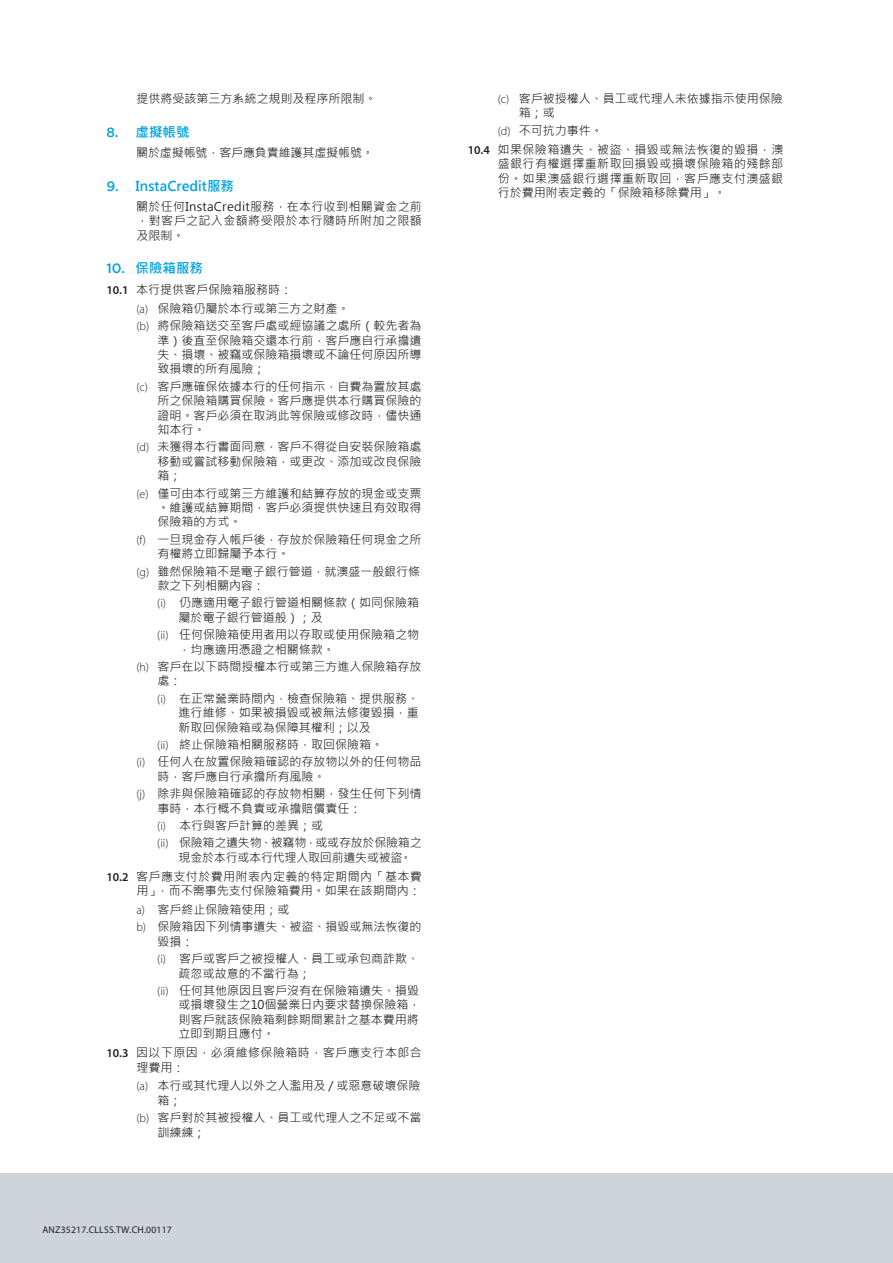
<style>
.page{position:relative;width:893px;height:1263px;background:#fff}
.page>*{position:absolute;margin:0;border:0;box-sizing:border-box;transform-origin:0 0}
.t1{font:700 13.5px "Microsoft Jheng Hei";color:#00a2e1}
.t2{font:12px/14.4px "Microsoft Jheng Hei";color:#231f20}
.t3{font:12px/18.9px "Microsoft Jheng Hei";letter-spacing:.035em;color:#231f20}
.t4{font:9.75px "Myriad Pro";letter-spacing:.015em;color:#231f20}
.s1{font-family:"Gotham";font-weight:500}
.s2{font-family:"Myriad Pro";font-weight:600}
.s3{font-family:"Myriad Pro";font-weight:300}
</style>
<div class="page">
<div style="left:0;top:1174px;width:893px;height:89px;background:#ced4d8"></div>
<p class="t2" style="left:136px;top:91px;width:241px">提供將受該第三方系統之規則及程序所限制。</p>
<p class="t1" style="left:106px;top:123px;width:85px"><span class="s1">8.</span> 虛擬帳號</p>
<p class="t2" style="left:136px;top:145px;width:239px">關於虛擬帳號，客戶應負責維護其虛擬帳號。</p>
<p class="t1" style="left:106px;top:177px;width:129px"><span class="s1">9.</span> InstaCredit服務</p>
<p class="t2" style="left:136px;top:199px;width:287px;text-align:justify">關於任何InstaCredit服務，在本行收到相關資金之前，對客戶之記入金額將受限於本行隨時所附加之限額及限制。</p>
<p class="t1" style="left:106px;top:260px;width:98px"><span class="s1">10.</span> 保險箱服務</p>
<p class="t2" style="left:136px;top:280px;width:215px;line-height:18.9px;text-indent:-30px"><span class="s2">10.1</span> 本行提供客戶保險箱服務時：<br><span class="s3">(a)</span> 保險箱仍屬於本行或第三方之財產。</p>
<p class="t2" style="left:157px;top:319px;width:266px;text-align:justify;text-indent:-21px"><span class="s3">(b)</span> 將保險箱送交至客戶處或經協議之處所（較先者為準）後直至保險箱交還本行前，客戶應自行承擔遺失、損壞、被竊或保險箱損壞或不論任何原因所導致損壞的所有風險；</p>
<p class="t2" style="left:157px;top:379px;width:266px;text-align:justify;text-indent:-21px"><span class="s3">(c)</span> 客戶應確保依據本行的任何指示，自費為置放其處所之保險箱購買保險。客戶應提供本行購買保險的證明。客戶必須在取消此等保險或修改時，儘快通知本行。</p>
<p class="t2" style="left:157px;top:440px;width:266px;text-align:justify;text-indent:-21px"><span class="s3">(d)</span> 未獲得本行書面同意，客戶不得從自安裝保險箱處移動或嘗試移動保險箱，或更改、添加或改良保險箱；</p>
<p class="t2" style="left:157px;top:486px;width:266px;text-align:justify;text-indent:-21px"><span class="s3">(e)</span> 僅可由本行或第三方維護和結算存放的現金或支票。維護或結算期間，客戶必須提供快速且有效取得保險箱的方式。</p>
<p class="t2" style="left:157px;top:532px;width:266px;text-indent:-21px"><span class="s3">(f)</span> 一旦現金存入帳戶後，存放於保險箱任何現金之所有權將立即歸屬予本行。</p>
<p class="t2" style="left:157px;top:564px;width:264px;text-indent:-21px"><span class="s3">(g)</span> 雖然保險箱不是電子銀行管道，就澳盛一般銀行條款之下列相關內容：</p>
<p class="t2" style="left:179px;top:596px;width:242px;text-indent:-21px"><span class="s3">(i)</span> 仍應適用電子銀行管道相關條款（如同保險箱屬於電子銀行管道般）；及</p>
<p class="t2" style="left:179px;top:628px;width:242px;text-indent:-21px"><span class="s3">(ii)</span> 任何保險箱使用者用以存取或使用保險箱之物，均應適用憑證之相關條款。</p>
<p class="t2" style="left:157px;top:659px;width:266px;text-indent:-21px"><span class="s3">(h)</span> 客戶在以下時間授權本行或第三方進入保險箱存放處：</p>
<p class="t2" style="left:179px;top:691px;width:242px;text-align:justify;text-indent:-21px"><span class="s3">(i)</span> 在正常營業時間內，檢查保險箱、提供服務、進行維修、如果被損毀或被無法修復毀損，重新取回保險箱或為保障其權利；以及</p>
<p class="t2" style="left:136px;top:736px;width:287px;line-height:17.4px;text-indent:21px"><span class="s3">(ii)</span> 終止保險箱相關服務時，取回保險箱。<br><span class="s3">(i)</span> 任何人在放置保險箱確認的存放物以外的任何物品</p>
<p class="t2" style="left:136px;top:768px;width:287px;line-height:17.4px;text-indent:21px">時，客戶應自行承擔所有風險。<br><span class="s3">(j)</span> 除非與保險箱確認的存放物相關，發生任何下列情</p>
<p class="t2" style="left:157px;top:799px;width:266px;line-height:17.4px">事時，本行概不負責或承擔賠償責任：<br><span class="s3">(i)</span> 本行與客戶計算的差異；或<br><span class="s3">(ii)</span> 保險箱之遺失物、被竊物，或或存放於保險箱之</p>
<p class="t3" style="left:106px;top:848px;width:317px;text-indent:72px">現金於本行或本行代理人取回前遺失或被盜。<br><span class="s2">10.2</span> 客戶應支付於費用附表內定義的特定期間內「基本費</p>
<p class="t2" style="left:136px;top:881px;width:286px;line-height:18.9px">用」，而不需事先支付保險箱費用。如果在該期間內：<span class="s3">a)</span> 客戶終止保險箱使用；或</p>
<p class="t2" style="left:157px;top:920px;width:266px;text-indent:-21px"><span class="s3">b)</span> 保險箱因下列情事遺失、被盜、損毀或無法恢復的毀損：</p>
<p class="t2" style="left:179px;top:952px;width:242px;text-indent:-21px"><span class="s3">(i)</span> 客戶或客戶之被授權人、員工或承包商詐欺、疏忽或故意的不當行為；</p>
<p class="t2" style="left:179px;top:983px;width:243px;text-indent:-21px"><span class="s3">(ii)</span> 任何其他原因且客戶沒有在保險箱遺失、損毀或損壞發生之10個營業日內要求替換保險箱，則客戶就該保險箱剩餘期間累計之基本費用將立即到期且應付。</p>
<p class="t3" style="left:136px;top:1045px;width:287px;line-height:14.4px;text-indent:-30px"><span class="s2">10.3</span> 因以下原因，必須維修保險箱時，客戶應支行本郎合理費用：</p>
<p class="t2" style="left:157px;top:1079px;width:265px;text-indent:-21px"><span class="s3">(a)</span> 本行或其代理人以外之人濫用及 / 或惡意破壞保險箱；</p>
<p class="t2" style="left:157px;top:1111px;width:266px;text-indent:-21px"><span class="s3">(b)</span> 客戶對於其被授權人、員工或代理人之不足或不當訓練練；</p>
<p class="t4" style="left:43px;top:1223px;width:131px">ANZ35217.CLLSS.TW.CH.00117</p>
<p class="t2" style="left:519px;top:91px;width:266px;text-indent:-21px"><span class="s3">(c)</span> 客戶被授權人、員工或代理人未依據指示使用保險箱；或</p>
<p class="t3" style="left:468px;top:121px;width:317px;text-indent:30px"><span class="s3">(d)</span> 不可抗力事件。<br><span class="s2">10.4</span> 如果保險箱遺失、被盜、損毀或無法恢復的毀損，澳</p>
<p class="t2" style="left:498px;top:157px;width:287px;text-align:justify">盛銀行有權選擇重新取回損毀或損壞保險箱的殘餘部份。如果澳盛銀行選擇重新取回，客戶應支付澳盛銀行於費用附表定義的「保險箱移除費用」。</p>
</div>
